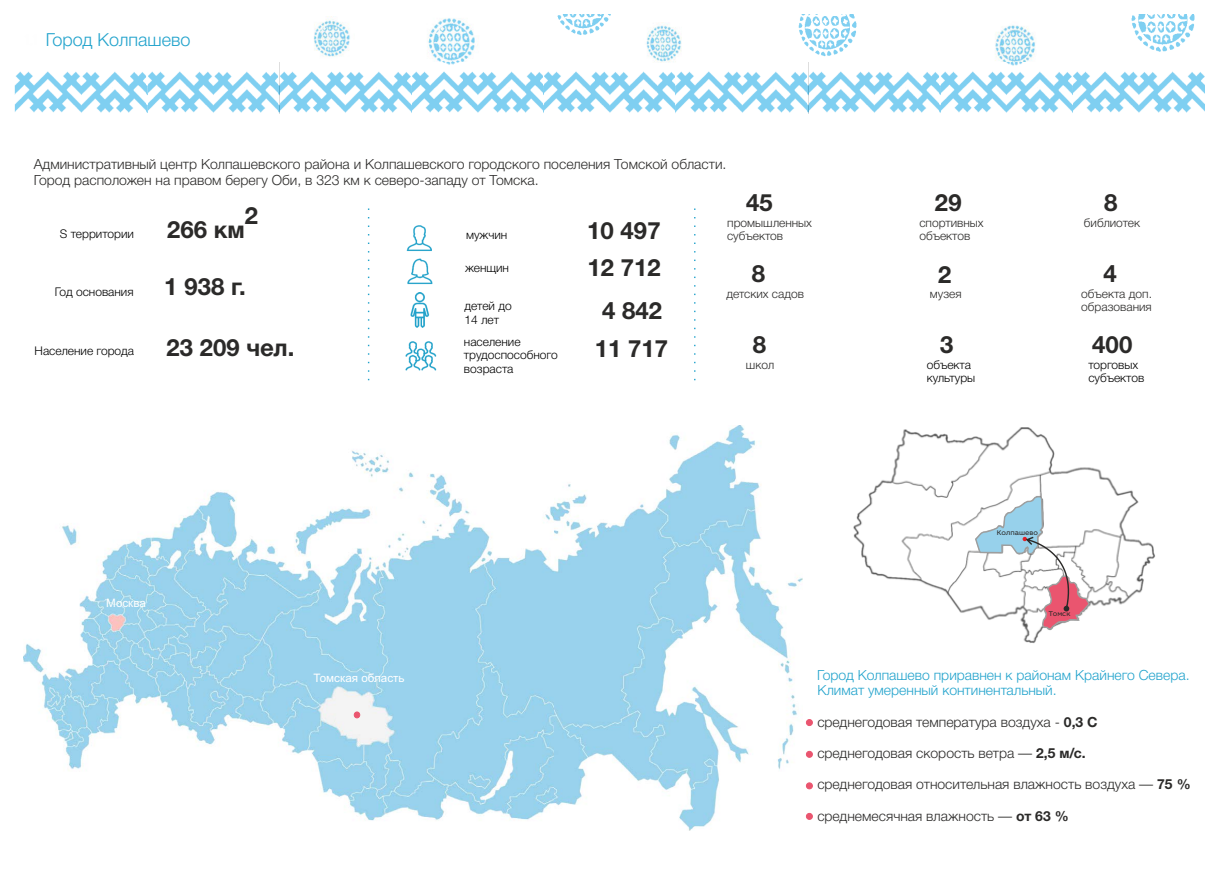
<style>
.page{position:relative;width:1219px;height:871px;background:#fff}
.page>*{position:absolute;margin:0;border:0;box-sizing:border-box;transform-origin:0 0}
.t1{font:700 24px/36.6px "Helvetica Neue Cyr";color:#2b2a29}
.t2{font:300 18px "Helvetica Neue Cyr";color:#22a3cc}
.t3{font:300 14px/15.6px "Helvetica Neue Cyr";color:#2b2a29}
.t4{font:300 14px/15.6px "Helvetica Neue Cyr";color:#22a3cc}
.t5{font:300 12px/13.4px "Helvetica Neue Cyr";color:#000}
.t6{font:300 12px/13.4px "Helvetica Neue Cyr";color:#2b2a29}
.t7{font:11.6px "Arial";color:#fff}
.t8{font:7px "Leto Sans";color:#2b2a29}
.s1{font-family:"Leto Sans Condensed";font-weight:100;font-size:16px;color:#fefefe}
.s2{font-weight:700}
</style>
<div class="page">
<img style="left:853px;top:427px;width:302px;height:216px">
<svg style="left:974px;top:495px;width:116px;height:135px"></svg>
<img style="left:24px;top:425px;width:779px;height:405px">
<div style="left:328px;top:715px;width:6px;height:8px;background:#f3f3f3;border-radius:50%"></div>
<div style="left:327px;top:715px;width:7px;height:9px;border:1px solid #f3f3f3;border-radius:50%"></div>
<svg style="left:354px;top:711px;width:6px;height:6px"></svg>
<div style="left:354px;top:711px;width:6px;height:7px;border:1px solid #ea556f;border-radius:50%"></div>
<svg style="left:368px;top:208px;width:1px;height:173px"></svg>
<svg style="left:694px;top:208px;width:1px;height:173px"></svg>
<div style="left:806px;top:719px;width:7px;height:6px;border:1px solid #ea556f;border-radius:50%"></div>
<svg style="left:806px;top:752px;width:6px;height:5px"></svg>
<div style="left:806px;top:750px;width:7px;height:7px;border:1px solid #ea556f;border-radius:50%"></div>
<div style="left:806px;top:782px;width:7px;height:6px;border:1px solid #ea556f;border-radius:50%"></div>
<svg style="left:806px;top:814px;width:6px;height:5px"></svg>
<div style="left:806px;top:812px;width:7px;height:7px;border:1px solid #ea556f;border-radius:50%"></div>
<img style="left:14px;top:63px;width:1191px;height:51px">
<img style="left:147px;top:63px;width:1px;height:51px">
<img style="left:279px;top:63px;width:1px;height:51px">
<img style="left:411px;top:63px;width:1px;height:51px">
<img style="left:543px;top:63px;width:1px;height:51px">
<img style="left:676px;top:63px;width:1px;height:51px">
<img style="left:807px;top:63px;width:1px;height:51px">
<img style="left:940px;top:63px;width:1px;height:51px">
<img style="left:1072px;top:63px;width:1px;height:51px">
<img style="left:407px;top:258px;width:26px;height:27px">
<img style="left:406px;top:225px;width:26px;height:26px">
<img style="left:405px;top:341px;width:32px;height:30px">
<img style="left:410px;top:293px;width:20px;height:34px">
<img style="left:314px;top:19px;width:36px;height:38px">
<img style="left:422px;top:18px;width:60px;height:50px">
<img style="left:798px;top:15px;width:59px;height:42px">
<img style="left:557px;top:15px;width:54px;height:20px">
<img style="left:646px;top:22px;width:36px;height:41px">
<img style="left:990px;top:25px;width:51px;height:43px">
<img style="left:1131px;top:15px;width:64px;height:37px">
<p class="t2" style="left:25px;top:33px;width:167px"><span class="s1">1.1</span> Город Колпашево</p>
<p class="t3" style="left:34px;top:157px;width:694px">Административный центр Колпашевского района и Колпашевского городского поселения Томской области.<br>Город расположен на правом берегу Оби, в 323 км к северо-западу от Томска.</p>
<p class="t5" style="left:60px;top:228px;width:76px">S территории</p>
<p class="t5" style="left:55px;top:285px;width:80px">Год основания</p>
<h1 class="t1" style="left:245px;top:200px;width:15px">2</h1>
<h1 class="t1" style="left:167px;top:213px;width:79px">266 км</h1>
<h1 class="t1" style="left:164px;top:270px;width:83px">1 938 г.</h1>
<p class="t5" style="left:466px;top:229px;width:43px">мужчин</p>
<p class="t5" style="left:465px;top:262px;width:46px">женщин</p>
<h1 class="t1" style="left:587px;top:214px;width:75px">10 497<br>12 712</h1>
<p class="t5" style="left:464px;top:300px;width:49px">детей до<br>14 лет</p>
<h1 class="t1" style="left:602px;top:294px;width:62px">4 842</h1>
<h1 class="t1" style="left:746px;top:187px;width:28px">45</h1>
<p class="t6" style="left:727px;top:217px;width:86px">промышленных субъектов</p>
<h1 class="t1" style="left:752px;top:258px;width:15px">8</h1>
<p class="t6" style="left:726px;top:288px;width:79px">детских садов</p>
<p class="t5" style="left:35px;top:344px;width:101px">Население города</p>
<h1 class="t1" style="left:166px;top:331px;width:130px">23 209 чел.</h1>
<p class="t5" style="left:464px;top:336px;width:95px">население трудоспособного возраста</p>
<h1 class="t1" style="left:595px;top:333px;width:75px">11 717</h1>
<h1 class="t1" style="left:753px;top:328px;width:15px">8</h1>
<p class="t6" style="left:746px;top:359px;width:30px">школ</p>
<p class="t7" style="left:106px;top:598px;width:41px">Москва</p>
<h1 class="t1" style="left:935px;top:187px;width:28px">29</h1>
<h1 class="t1" style="left:1104px;top:187px;width:15px">8</h1>
<p class="t6" style="left:919px;top:217px;width:66px">спортивных объектов</p>
<p class="t6" style="left:1084px;top:217px;width:58px">библиотек</p>
<h1 class="t1" style="left:938px;top:258px;width:15px">2</h1>
<h1 class="t1" style="left:1104px;top:258px;width:15px">4</h1>
<p class="t6" style="left:930px;top:288px;width:33px">музея</p>
<p class="t6" style="left:1081px;top:288px;width:72px">объекта доп. образования</p>
<h1 class="t1" style="left:940px;top:329px;width:15px">3</h1>
<h1 class="t1" style="left:1092px;top:329px;width:42px">400</h1>
<p class="t5" style="left:927px;top:359px;width:50px">объекта культуры</p>
<p class="t5" style="left:1088px;top:359px;width:57px">торговых субъектов</p>
<p class="t8" style="left:997px;top:529px;width:43px">Колпашево</p>
<p class="t8" style="left:1048px;top:610px;width:23px">Томск</p>
<p class="t7" style="left:314px;top:673px;width:92px">Томская область</p>
<p class="t4" style="left:817px;top:668px;width:374px">Город Колпашево приравнен к районам Крайнего Севера.<br>Климат умеренный континентальный.</p>
<p class="t3" style="left:817px;top:715px;width:282px">среднегодовая температура воздуха - <span class="s2">0,3 С</span></p>
<p class="t3" style="left:817px;top:746px;width:270px">среднегодовая скорость ветра — <span class="s2">2,5 м/с.</span></p>
<p class="t3" style="left:817px;top:777px;width:375px">среднегодовая относительная влажность воздуха — <span class="s2">75 %</span></p>
<p class="t3" style="left:817px;top:809px;width:253px">среднемесячная влажность — <span class="s2">от 63 %</span></p>
</div>
